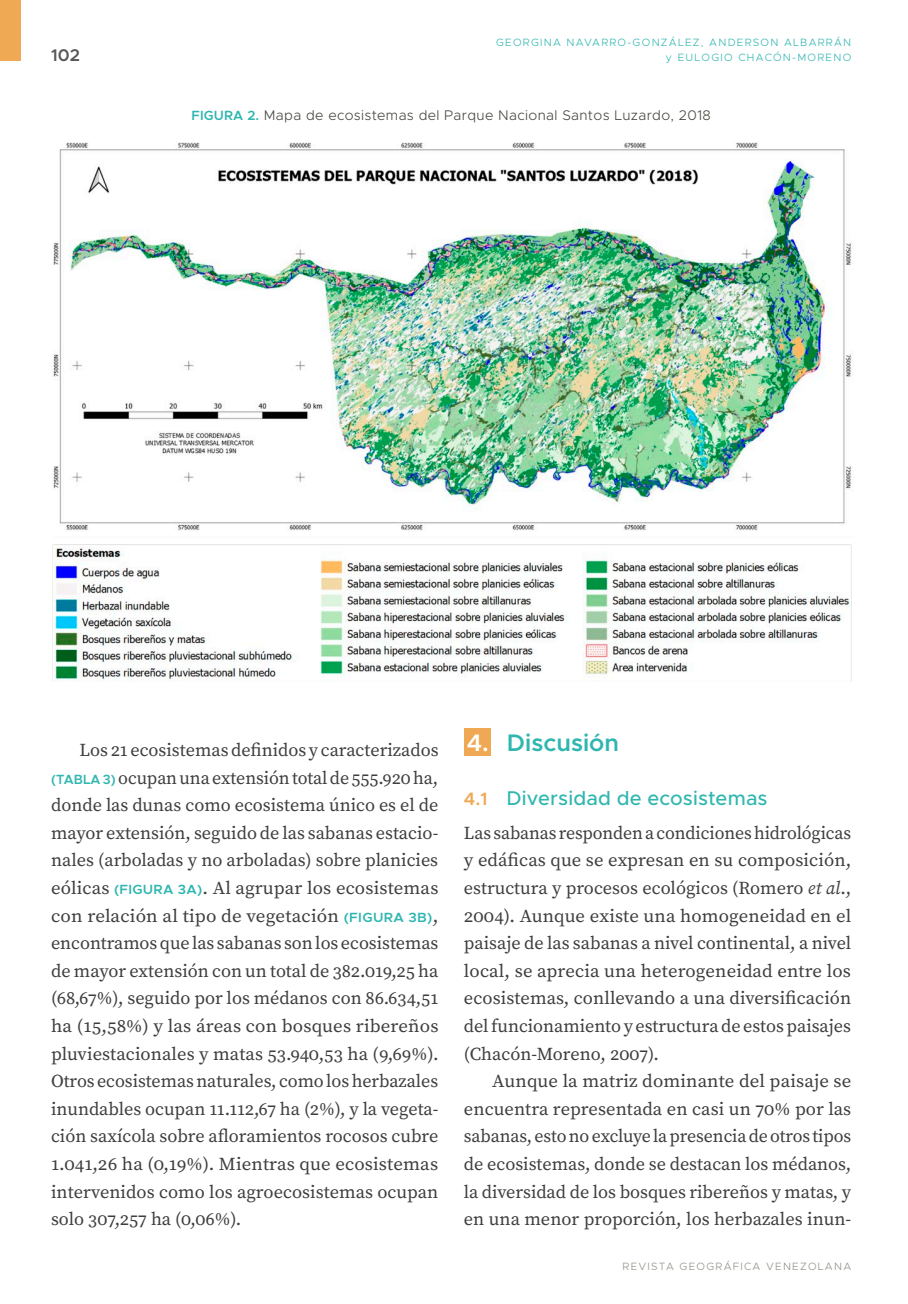
<style>
.page{position:relative;width:908px;height:1304px;background:#fff}
.page>*{position:absolute;margin:0;border:0;box-sizing:border-box;transform-origin:0 0}
.t1{font:600 24px "Metropolis";color:#2fb6b0}
.t2{font:500 20px "Metropolis";letter-spacing:.01em;color:#2fb6b0}
.t3{font:18.2px/27.6px "Source Serif Pro";color:#3e3e3f;text-align:justify}
.t4{font:600 17px "Metropolis";color:#57585a}
.t5{font:300 14px "Metropolis";letter-spacing:.025em;color:#474841}
.t6{font:300 10.6px "Metropolis";letter-spacing:.12em;color:#2fb6b0}
.t7{font:300 10.6px "Metropolis";letter-spacing:.12em;color:#929086}
.s1{font-weight:600;font-size:13.4px;color:#2fb6b0}
.s2{font-family:"Metropolis";font-weight:600;font-size:13.4px;color:#2fb6b0}
.s3{color:#fff}
.s4{font-weight:600;font-size:18px;color:#efa954}
.s5{font-style:italic}
</style>
<div class="page">
<div style="left:0;top:0;width:21px;height:61px;background:#efa954"></div>
<div style="left:463px;top:728px;width:27px;height:28px;background:#efa954"></div>
<img style="left:52px;top:142px;width:800px;height:540px">
<p class="t6" style="left:496px;top:36px;width:356px">GEORGINA NAVARRO-GONZÁLEZ, ANDERSON ALBARRÁN</p>
<p class="t4" style="left:51px;top:44px;width:30px">102</p>
<p class="t6" style="left:665px;top:50px;width:187px">y EULOGIO CHACÓN-MORENO</p>
<p class="t5" style="left:191px;top:107px;width:520px"><span class="s1">FIGURA 2.</span> Mapa de ecosistemas del Parque Nacional Santos Luzardo, 2018</p>
<p class="t3" style="left:51px;top:736px;width:389px;text-indent:28px">Los 21 ecosistemas definidos y caracterizados <span class="s2">(TABLA 3)</span> ocupan una extensión total de 555.920 ha, donde las dunas como ecosistema único es el de mayor extensión, seguido de las sabanas estacio&shy;nales (arboladas y no arboladas) sobre planicies eólicas <span class="s2">(FIGURA 3A)</span>. Al agrupar los ecosistemas con relación al tipo de vegetación <span class="s2">(FIGURA 3B)</span>, encontramos que las sabanas son los ecosistemas de mayor extensión con un total de 382.019,25 ha (68,67%), seguido por los médanos con 86.634,51 ha (15,58%) y las áreas con bosques ribereños pluviestacionales y matas 53.940,53 ha (9,69%).<br>Otros ecosistemas naturales, como los herbazales inundables ocupan 11.112,67 ha (2%), y la vegeta&shy;ción saxícola sobre afloramientos rocosos cubre 1.041,26 ha (0,19%). Mientras que ecosistemas intervenidos como los agroecosistemas ocupan solo 307,257 ha (0,06%).</p>
<h1 class="t1" style="left:466px;top:727px;width:154px"><span class="s3">4.</span> Discusión</h1>
<p class="t2" style="left:463px;top:786px;width:305px"><span class="s4">4.1</span> Diversidad de ecosistemas</p>
<p class="t3" style="left:463px;top:819px;width:389px">Las sabanas responden a condiciones hidrológicas y edáficas que se expresan en su composición, estructura y procesos ecológicos (Romero <span class="s5">et al</span>., 2004). Aunque existe una homogeneidad en el paisaje de las sabanas a nivel continental, a nivel local, se aprecia una heterogeneidad entre los ecosistemas, conllevando a una diversificación del funcionamiento y estructura de estos paisajes (Chacón-Moreno, 2007).</p>
<p class="t3" style="left:463px;top:1067px;width:389px;text-indent:28px">Aunque la matriz dominante del paisaje se encuentra representada en casi un 70% por las sabanas, esto no excluye la presencia de otros tipos de ecosistemas, donde se destacan los médanos, la diversidad de los bosques ribereños y matas, y en una menor proporción, los herbazales inun-</p>
<p class="t7" style="left:622px;top:1260px;width:230px">REVISTA GEOGRÁFICA VENEZOLANA</p>
</div>
